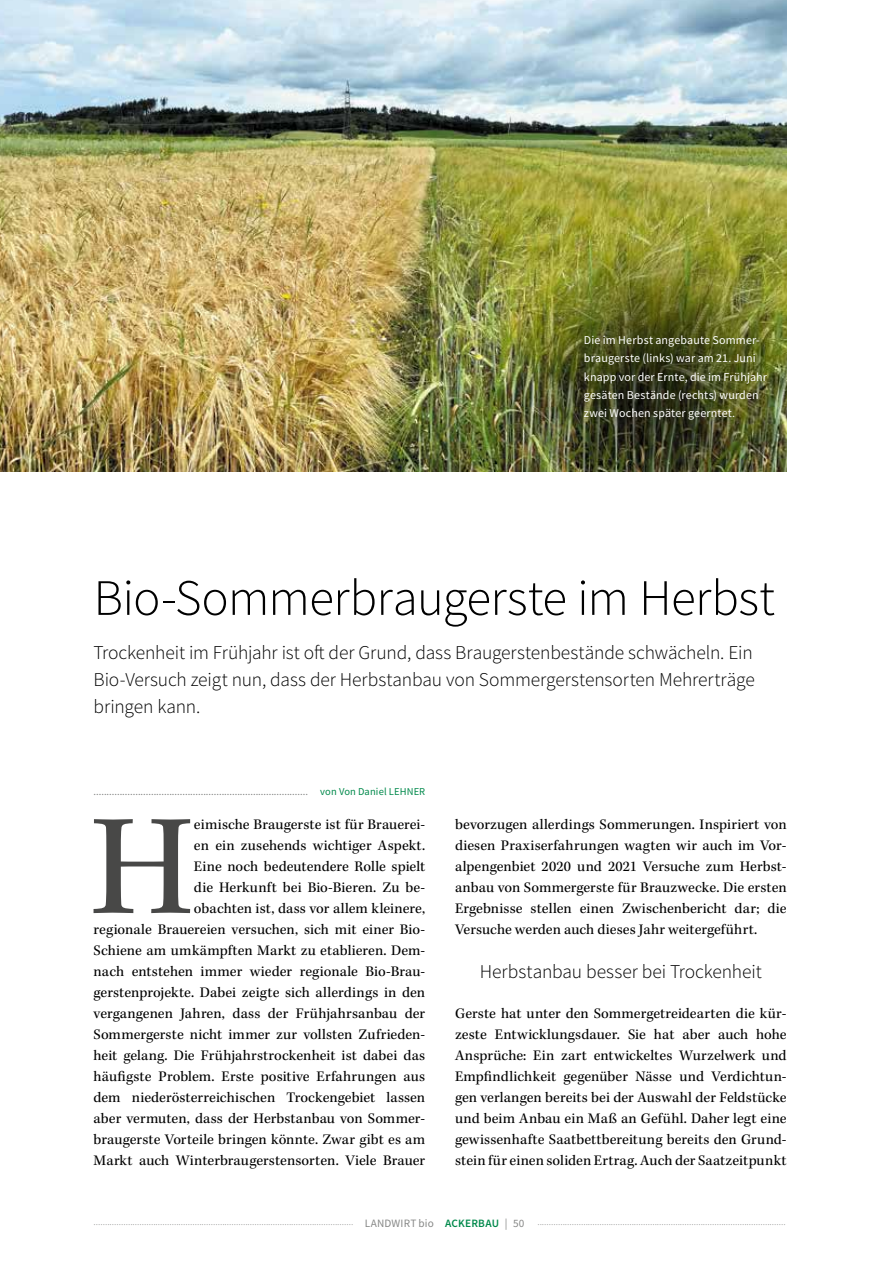
<style>
.page{position:relative;width:893px;height:1263px;background:#fff}
.page>*{position:absolute;margin:0;border:0;box-sizing:border-box;transform-origin:0 0}
.t1{font:147.45px "Kepler Std";color:#484847}
.t2{font:300 51px "Source Sans Pro";letter-spacing:-.01em;color:#000}
.t3{font:300 19.5px/27px "Source Sans Pro";letter-spacing:-.005em;color:#000;text-align:justify}
.t4{font:15px/21px "Kepler Std";letter-spacing:.005em;color:#000;text-align:justify}
.t5{font:12px/18px "Source Sans Pro";letter-spacing:.01em;color:#fff}
.t6{font:300 10.5px "Source Sans Pro";color:#868786}
.t7{font:10.5px "Source Sans Pro";letter-spacing:.015em;color:#00894b}
.s1{font-weight:400;font-size:11.25px}
.s2{font-weight:600;font-size:11.25px;color:#00894b}
</style>
<div class="page">
<img style="left:0;top:0;width:787px;height:472px">
<img style="left:514px;top:235px;width:273px;height:237px">
<p class="t5" style="left:584px;top:331px;width:185px">Die im Herbst angebaute Sommer&shy;braugerste (links) war am 21. Juni knapp vor der Ernte, die im Frühjahr gesäten Bestände (rechts) wurden zwei Wochen später geerntet.</p>
<h2 class="t2" style="left:94px;top:567px;width:683px">Bio-Sommerbraugerste im Herbst</h2>
<h3 class="t3" style="left:94px;top:639px;width:663px">Trockenheit im Frühjahr ist oft der Grund, dass Braugerstenbestände schwächeln. Ein Bio-Versuch zeigt nun, dass der Herbstanbau von Sommergerstensorten Mehrerträge bringen kann.</h3>
<p class="t7" style="left:320px;top:784px;width:106px">von Von Daniel LEHNER</p>
<p class="t4" style="left:94px;top:814px;width:333px;text-align:right">eimische Braugerste ist für Brauerei-<br>en ein zusehends wichtiger Aspekt.<br>Eine noch bedeutendere Rolle spielt<br>die Herkunft bei Bio-Bieren. Zu be-<br>obachten ist, dass vor allem kleinere,<br>regionale Brauereien versuchen, sich mit einer Bio-Schiene am umkämpften Markt zu etablieren. Dem&shy;nach entstehen immer wieder regionale Bio-Brau&shy;gerstenprojekte. Dabei zeigte sich allerdings in den vergangenen Jahren, dass der Frühjahrsanbau der Sommergerste nicht immer zur vollsten Zufrieden&shy;heit gelang. Die Frühjahrstrockenheit ist dabei das häufigste Problem. Erste positive Erfahrungen aus dem niederösterreichischen Trockengebiet lassen aber vermuten, dass der Herbstanbau von Sommer&shy;braugerste Vorteile bringen könnte. Zwar gibt es am Markt auch Winterbraugerstensorten. Viele Brauer</p>
<p class="t4" style="left:455px;top:814px;width:333px">bevorzugen allerdings Sommerungen. Inspiriert von diesen Praxiserfahrungen wagten wir auch im Vor&shy;alpengenbiet 2020 und 2021 Versuche zum Herbst&shy;anbau von Sommergerste für Brauzwecke. Die ersten Ergebnisse stellen einen Zwischenbericht dar; die Versuche werden auch dieses Jahr weitergeführt.</p>
<h1 class="t1" style="left:90px;top:783px;width:105px">H</h1>
<h3 class="t3" style="left:480px;top:958px;width:283px">Herbstanbau besser bei Trockenheit</h3>
<p class="t4" style="left:455px;top:1003px;width:333px">Gerste hat unter den Sommergetreidearten die kür&shy;zeste Entwicklungsdauer. Sie hat aber auch hohe Ansprüche: Ein zart entwickeltes Wurzelwerk und Empfindlichkeit gegenüber Nässe und Verdichtun&shy;gen verlangen bereits bei der Auswahl der Feldstücke und beim Anbau ein Maß an Gefühl. Daher legt eine gewissenhafte Saatbettbereitung bereits den Grund&shy;stein für einen soliden Ertrag. Auch der Saatzeitpunkt</p>
<p class="t6" style="left:94px;top:1215px;width:432px">................................................................................................................. <span class="s1">LANDWIRT bio</span> <span class="s2">ACKERBAU</span> <span class="s1">| 50</span></p>
</div>
